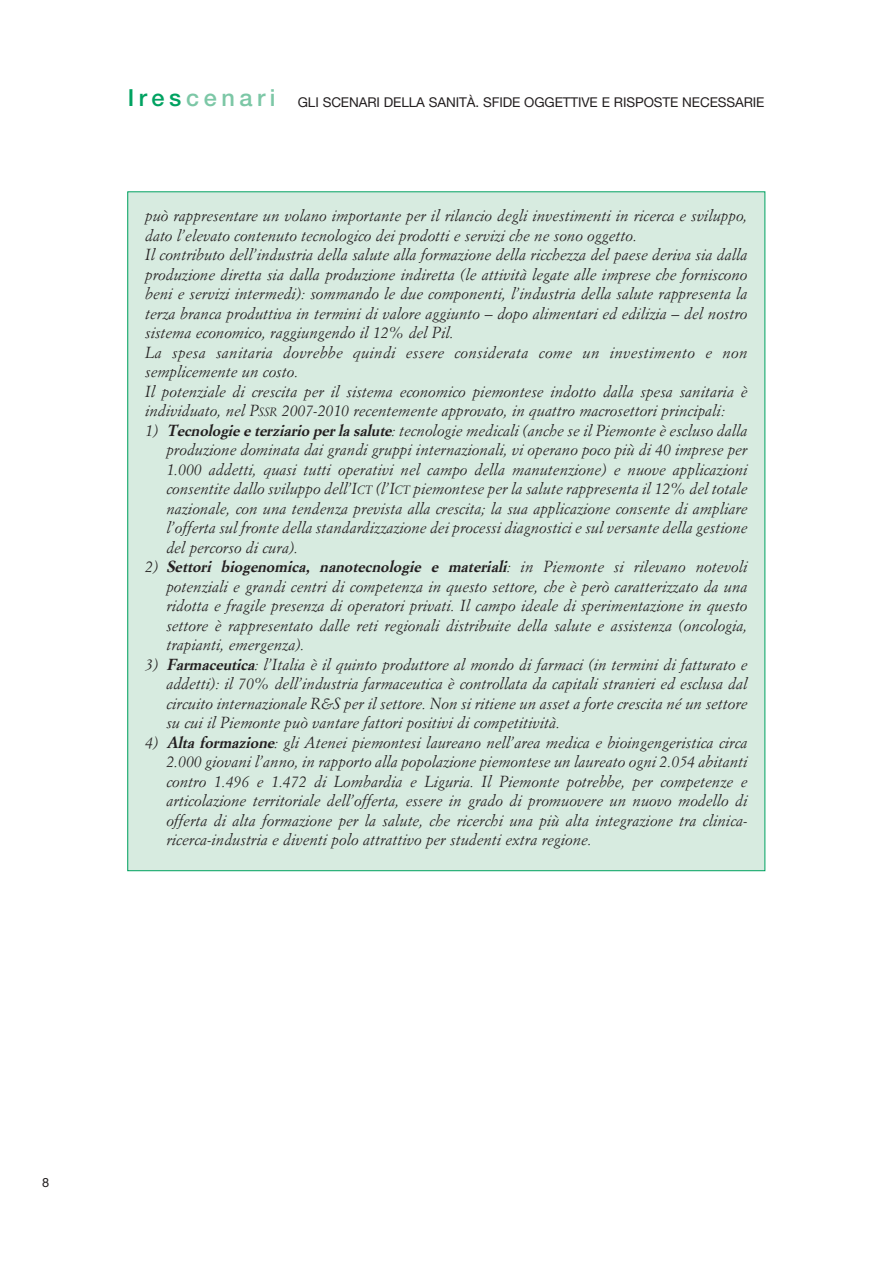
<style>
.page{position:relative;width:893px;height:1263px;background:#fff}
.page>*{position:absolute;margin:0;border:0;box-sizing:border-box;transform-origin:0 0}
.t1{font:italic 15.75px/19.5px "Simoncini Garamond";color:#231f20;text-align:justify}
.t2{font:italic 700 15.75px "Simoncini Garamond";color:#231f20}
.t3{font:13.5px "Helvetica Neue";letter-spacing:-.01em;color:#231f20}
.t4{font:12.75px "Helvetica Neue";color:#231f20}
.s1{font-weight:500;font-size:23.55px;color:#00a261}
.s2{font-weight:500;font-size:23.55px;color:#7cc7a6}
.s3{font-size:11.85px}
.s4{font-weight:700}
.s5{font-weight:400}
</style>
<div class="page">
<div style="left:128px;top:192px;width:637px;height:679px;background:#d7ebe0"></div>
<p class="t3" style="left:128px;top:97px;width:638px"><span class="s1">I r e s</span> <span class="s2">c e n a r i</span> GLI SCENARI DELLA SANITÀ. SFIDE OGGETTIVE E RISPOSTE NECESSARIE</p>
<p class="t1" style="left:145px;top:207px;width:604px;text-align:left">può rappresentare un volano importante per il rilancio degli investimenti in ricerca e sviluppo, dato l’elevato contenuto tecnologico dei prodotti e servizi che ne sono oggetto.<br>Il contributo dell’industria della salute alla formazione della ricchezza del paese deriva sia dalla produzione diretta sia dalla produzione indiretta (le attività legate alle imprese che forniscono beni e servizi intermedi): sommando le due componenti, l’industria della salute rappresenta la terza branca produttiva in termini di valore aggiunto – dopo alimentari ed edilizia – del nostro sistema economico, raggiungendo il 12% del Pil.<br>La spesa sanitaria dovrebbe quindi essere considerata come un investimento e non semplicemente un costo.<br>Il potenziale di crescita per il sistema economico piemontese indotto dalla spesa sanitaria è individuato, nel P<span class="s3">SSR</span> 2007-2010 recentemente approvato, in quattro macrosettori principali:</p>
<p class="t1" style="left:145px;top:422px;width:604px">1) <span class="s4">Tecnologie e terziario perla salute</span>: tecnologie medicali (anche se il Piemonte è escluso dalla</p>
<p class="t1" style="left:166px;top:441px;width:583px">produzione dominata dai grandi gruppi internazionali, vi operano poco più di 40 imprese per</p>
<p class="t1" style="left:166px;top:461px;width:583px">1.000 addetti, quasi tutti operativi nel campo della manutenzione) e nuove applicazioni</p>
<p class="t1" style="left:166px;top:480px;width:583px">consentite dallo sviluppo dell’I<span class="s3">CT</span> (l’I<span class="s3">CT</span> piemontese per la salute rappresenta il 12% del totale</p>
<p class="t1" style="left:166px;top:500px;width:583px">nazionale, con una tendenza prevista alla crescita; la sua applicazione consente di ampliare</p>
<p class="t1" style="left:166px;top:519px;width:583px">l’offerta sul fronte della standardizzazione dei processi diagnostici e sul versante della gestione</p>
<p class="t1" style="left:166px;top:539px;width:133px">del percorso di cura).</p>
<p class="t2" style="left:145px;top:560px;width:604px"><span class="s5">2 )</span> Settori biogenomica, nanotecnologie e materiali<span class="s5">: in P i e m o n t e s i r i le v a n o n o t e v o li</span></p>
<p class="t1" style="left:166px;top:578px;width:583px">potenziali e grandi centri di competenza in questo settore, che è però caratterizzato da una</p>
<p class="t1" style="left:166px;top:597px;width:583px">ridotta e fragile presenza di operatori privati. Il campo ideale di sperimentazione in questo</p>
<p class="t1" style="left:166px;top:617px;width:583px">settore è rappresentato dalle reti regionali distribuite della salute e assistenza (oncologia,</p>
<p class="t1" style="left:166px;top:636px;width:140px">trapianti, emergenza).</p>
<p class="t1" style="left:166px;top:656px;width:583px;text-indent:-21px">3) <span class="s4">Farmaceutica</span>: l’Italia è il quinto produttore al mondo di farmaci (in termini di fatturato e addetti): il 70% dell’industria farmaceutica è controllata da capitali stranieri ed esclusa dal circuito internazionale R&amp;S per il settore. Non si ritiene un asset a forte crescita né un settore su cui il Piemonte può vantare fattori positivi di competitività.</p>
<p class="t1" style="left:166px;top:734px;width:583px;text-indent:-21px">4) <span class="s4">Alta formazione</span>: gli Atenei piemontesi laureano nell’area medica e bioingengeristica circa 2.000 giovani l’anno, in rapporto alla popolazione piemontese un laureato ogni 2.054 abitanti contro 1.496 e 1.472 di Lombardia e Liguria. Il Piemonte potrebbe, per competenze e articolazione territoriale dell’offerta, essere in grado di promuovere un nuovo modello di offerta di alta formazione per la salute, che ricerchi una più alta integrazione tra clinica&shy;ricerca-industria e diventi polo attrattivo per studenti extra regione.</p>
<p class="t4" style="left:42px;top:1178px;width:9px">8</p>
</div>
